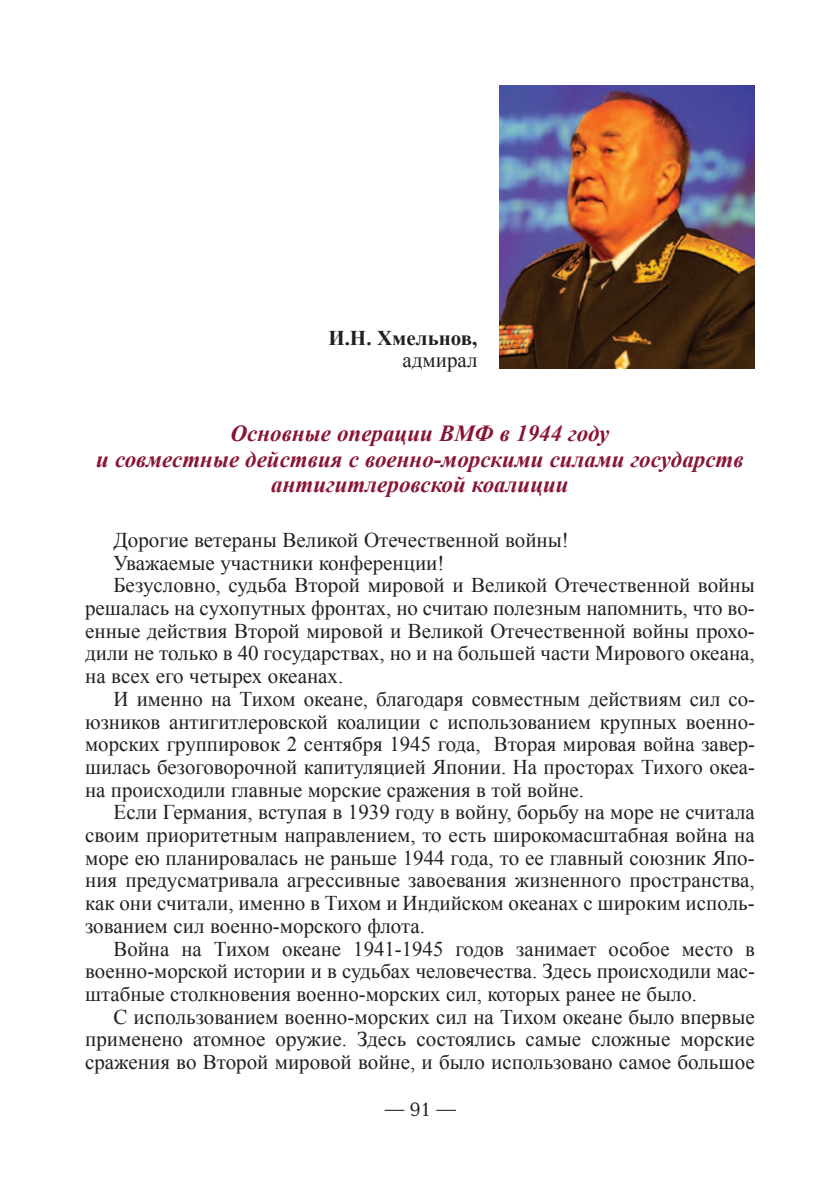
<style>
.page{position:relative;width:840px;height:1191px;background:#fff}
.page>*{position:absolute;margin:0;border:0;box-sizing:border-box;transform-origin:0 0}
.t1{font:italic 700 23px/25.6px "Times New Roman";color:#881534;text-align:center}
.t2{font:21px "Times New Roman";color:#231f20}
.t3{font:700 21px "Times New Roman";color:#231f20}
.t4{font:20px "Baltica C";color:#231f20}
</style>
<div class="page">
<img style="left:499px;top:85px;width:255px;height:284px">
<p class="t3" style="left:328px;top:323px;width:151px">И.Н. Хмельнов,</p>
<p class="t2" style="left:402px;top:346px;width:77px">адмирал</p>
<p class="t1" style="left:96px;top:420px;width:648px">Основные операции ВМФ в 1944 году<br>и совместные действия с военно-морскими силами государств антигитлеровской коалиции</p>
<p class="t2" style="left:113px;top:526px;width:456px">Дорогие ветераны Великой Отечественной войны!</p>
<p class="t2" style="left:113px;top:548px;width:332px">Уважаемые участники конференции!</p>
<p class="t2" style="left:113px;top:571px;width:642px">Безусловно, судьба Второй мировой и Великой Отечественной войны</p>
<p class="t2" style="left:85px;top:594px;width:670px">решалась на сухопутных фронтах, но считаю полезным напомнить, что во-</p>
<p class="t2" style="left:85px;top:616px;width:670px">енные действия Второй мировой и Великой Отечественной войны прохо-</p>
<p class="t2" style="left:85px;top:639px;width:670px">дили не только в 40 государствах, но и на большей части Мирового океана,</p>
<p class="t2" style="left:85px;top:662px;width:260px">на всех его четырех океанах.</p>
<p class="t2" style="left:113px;top:684px;width:642px">И именно на Тихом океане, благодаря совместным действиям сил со-</p>
<p class="t2" style="left:85px;top:707px;width:671px">юзников антигитлеровской коалиции с использованием крупных военно-</p>
<p class="t2" style="left:85px;top:730px;width:671px">морских группировок 2 сентября 1945 года, Вторая мировая война завер-</p>
<p class="t2" style="left:85px;top:753px;width:671px">шилась безоговорочной капитуляцией Японии. На просторах Тихого океа-</p>
<p class="t2" style="left:85px;top:775px;width:500px">на происходили главные морские сражения в той войне.</p>
<p class="t2" style="left:113px;top:798px;width:642px">Если Германия, вступая в 1939 году в войну, борьбу на море не считала</p>
<p class="t2" style="left:85px;top:821px;width:670px">своим приоритетным направлением, то есть широкомасштабная война на</p>
<p class="t2" style="left:85px;top:843px;width:670px">море ею планировалась не раньше 1944 года, то ее главный союзник Япо-</p>
<p class="t2" style="left:85px;top:866px;width:670px">ния предусматривала агрессивные завоевания жизненного пространства,</p>
<p class="t2" style="left:85px;top:889px;width:670px">как они считали, именно в Тихом и Индийском океанах с широким исполь-</p>
<p class="t2" style="left:85px;top:911px;width:341px">зованием сил военно-морского флота.</p>
<p class="t2" style="left:113px;top:934px;width:642px">Война на Тихом океане 1941-1945 годов занимает особое место в</p>
<p class="t2" style="left:85px;top:957px;width:671px">военно-морской истории и в судьбах человечества. Здесь происходили мас-</p>
<p class="t2" style="left:85px;top:980px;width:613px">штабные столкновения военно-морских сил, которых ранее не было.</p>
<p class="t2" style="left:113px;top:1002px;width:642px">С использованием военно-морских сил на Тихом океане было впервые</p>
<p class="t2" style="left:85px;top:1025px;width:670px">применено атомное оружие. Здесь состоялись самые сложные морские</p>
<p class="t2" style="left:85px;top:1048px;width:670px">сражения во Второй мировой войне, и было использовано самое большое</p>
<p class="t4" style="left:384px;top:1099px;width:74px">— 91 —</p>
</div>
